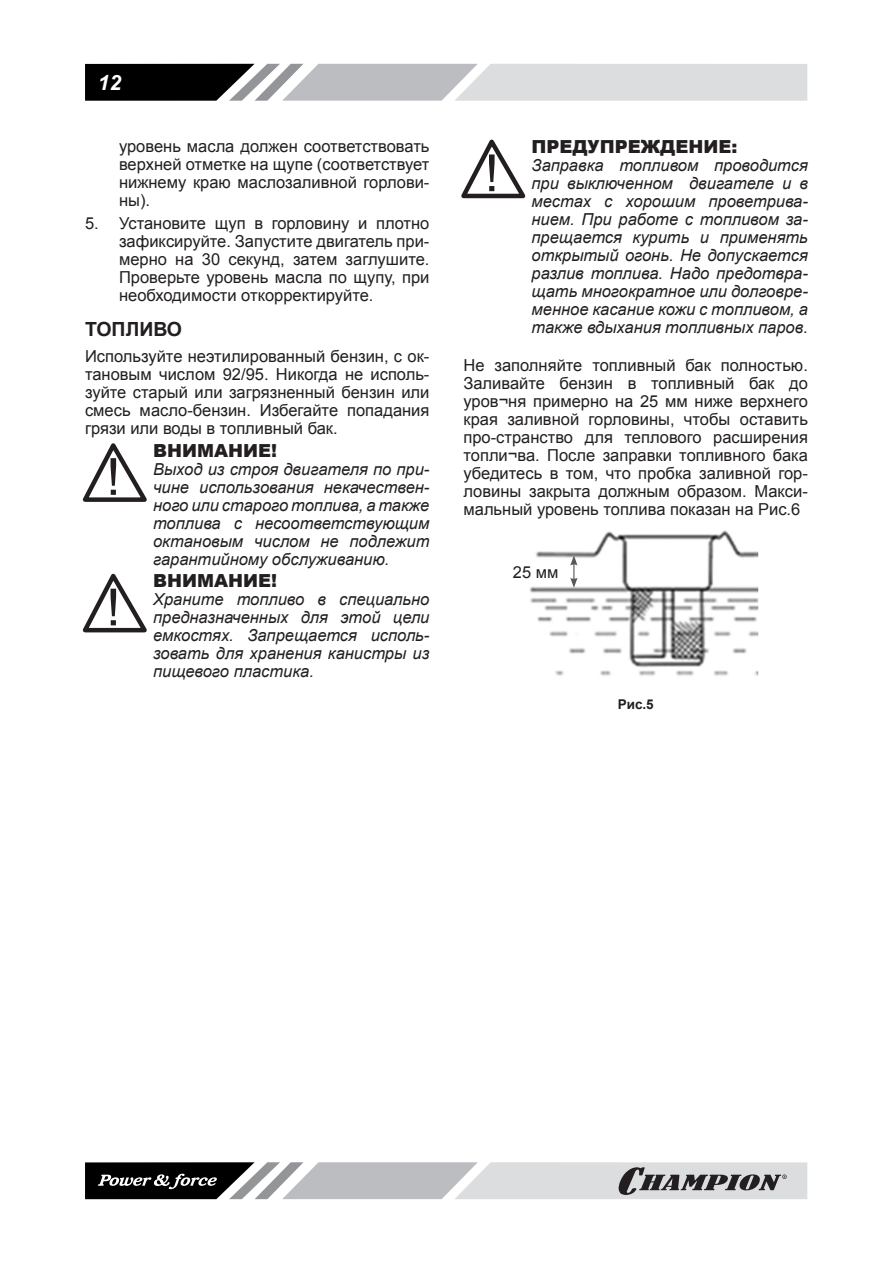
<style>
.page{position:relative;width:893px;height:1263px;background:#fff}
.page>*{position:absolute;margin:0;border:0;box-sizing:border-box;transform-origin:0 0}
.t1{font:italic 700 21px "Arial";color:#fff}
.Заголовок2{font:700 19.5px "Arial";color:#231f20}
.ВНИМАНИЕ{font:900 18px "Arial";color:#231f20}
.Внимание_16{font:italic 16.5px/18px "Arial";color:#231f20;text-align:justify}
.Текст_основной{font:16.5px/18px "Arial";color:#231f20;text-align:justify}
.Текст_список{font:16.5px/18px "Arial";color:#231f20;text-align:justify}
.РИСУНОК{font:700 13.5px "Arial";color:#231f20}
</style>
<div class="page">
<svg style="left:85px;top:64px;width:722px;height:37px;background:#a7a8aa"></svg>
<svg style="left:85px;top:1162px;width:722px;height:37px;background:#a1a2a3"></svg>
<svg style="left:82px;top:443px;width:65px;height:59px"></svg>
<svg style="left:82px;top:573px;width:65px;height:60px"></svg>
<svg style="left:461px;top:139px;width:65px;height:60px"></svg>
<img style="left:530px;top:530px;width:228px;height:146px">
<svg style="left:570px;top:555px;width:8px;height:33px"></svg>
<p class="t1" style="left:98px;top:68px;width:25px">12</p>
<p class="Текст_список" style="left:119px;top:138px;width:312px">уровень масла должен соответствовать верхней отметке на щупе (соответствует нижнему краю маслозаливной горлови&shy;ны).</p>
<p class="Текст_список" style="left:119px;top:214px;width:312px;text-indent:-34px">5. Установите щуп в горловину и плотно зафиксируйте. Запустите двигатель при&shy;мерно на 30 секунд, затем заглушите.<br>Проверьте уровень масла по щупу, при необходимости откорректируйте.</p>
<p class="Заголовок2" style="left:85px;top:316px;width:99px">ТОПЛИВО</p>
<p class="Текст_основной" style="left:85px;top:348px;width:346px">Используйте неэтилированный бензин, с ок&shy;тановым числом 92/95. Никогда не исполь&shy;зуйте старый или загрязненный бензин или смесь масло-бензин. Избегайте попадания грязи или воды в топливный бак.</p>
<p class="ВНИМАНИЕ" style="left:153px;top:437px;width:125px">ВНИМАНИЕ!</p>
<p class="Внимание_16" style="left:153px;top:460px;width:278px">Выход из строя двигателя по при&shy;чине использования некачествен&shy;ного или старого топлива, а также топлива с несоответствующим октановым числом не подлежит гарантийному обслуживанию.</p>
<p class="ВНИМАНИЕ" style="left:153px;top:568px;width:125px">ВНИМАНИЕ!</p>
<p class="Внимание_16" style="left:153px;top:591px;width:278px">Храните топливо в специально предназначенных для этой цели емкостях. Запрещается исполь&shy;зовать для хранения канистры из пищевого пластика.</p>
<p class="ВНИМАНИЕ" style="left:532px;top:134px;width:207px">ПРЕДУПРЕЖДЕНИЕ:</p>
<p class="Внимание_16" style="left:531px;top:157px;width:278px">Заправка топливом проводится при выключенном двигателе и в местах с хорошим проветрива&shy;нием. При работе с топливом за&shy;прещается курить и применять открытый огонь. Не допускается разлив топлива. Надо предотвра&shy;щать многократное или долговре&shy;менное касание кожи с топливом, а также вдыхания топливных паров.</p>
<p class="Текст_основной" style="left:463px;top:356px;width:346px">Не заполняйте топливный бак полностью.<br>Заливайте бензин в топливный бак до уров¬ня примерно на 25 мм ниже верхнего края заливной горловины, чтобы оставить про-странство для теплового расширения топли¬ва. После заправки топливного бака убедитесь в том, что пробка заливной гор&shy;ловины закрыта должным образом. Макси&shy;мальный уровень топлива показан на Рис.6</p>
<p class="Текст_основной" style="left:513px;top:563px;width:47px">25 мм</p>
<p class="РИСУНОК" style="left:618px;top:695px;width:38px">Рис.5</p>
</div>
